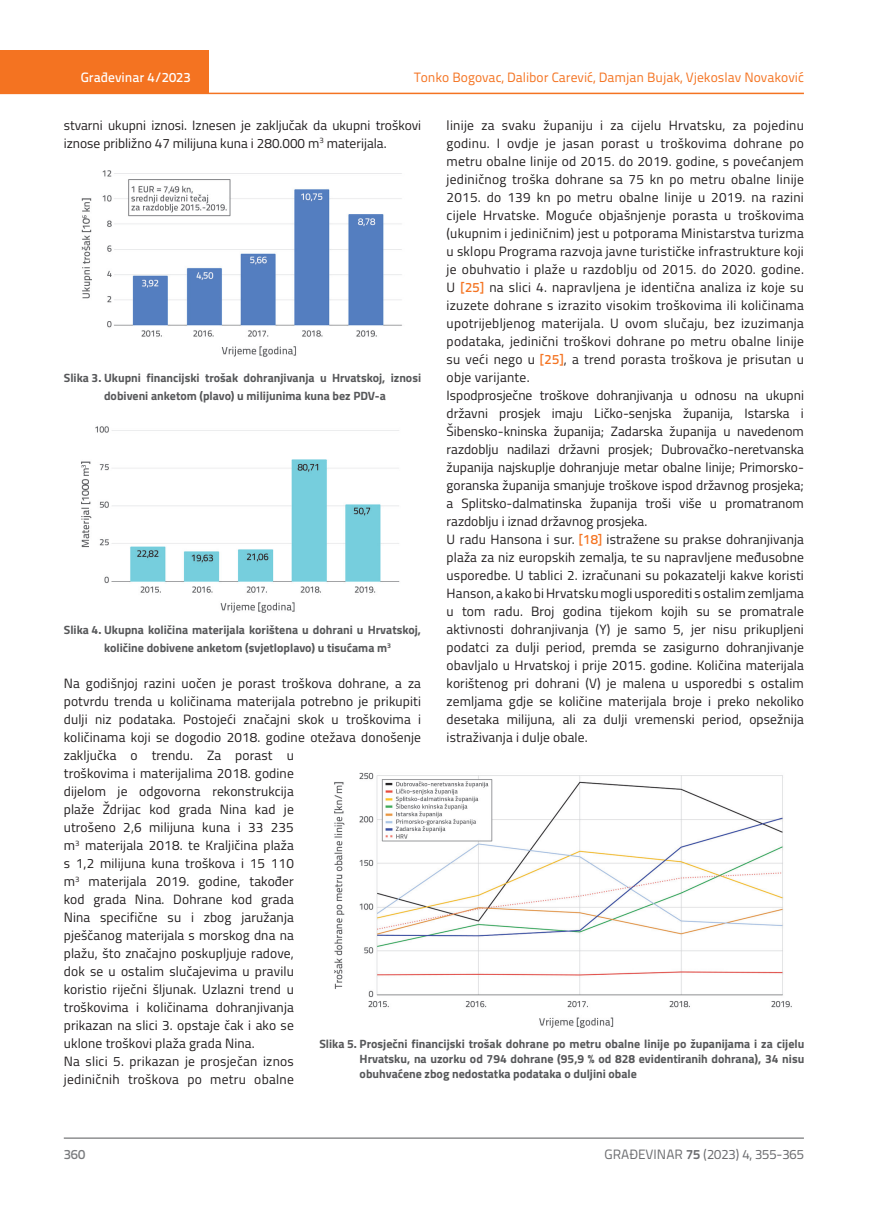
<style>
.page{position:relative;width:872px;height:1212px;background:#fff}
.page>*{position:absolute;margin:0;border:0;box-sizing:border-box;transform-origin:0 0}
.t1{font:13.5px/18px "Titillium";letter-spacing:.01em;color:#231f20}
.t2{font:13.5px "Titillium Text 22 L";color:#f47321}
.t3{font:13.5px "Titillium Text 22 L";color:#6c6d70}
.t4{font:500 13.5px "Titillium Text 22 L";color:#fff}
.t5{font:500 13.5px "Titillium Text 22 L";color:#787a7d}
.t6{font:700 12px/18px "Titillium";color:#57585a;text-align:center}
.s1{font-family:"Titillium Text 22 L";font-weight:500;color:#f47321}
.s2{font-weight:700}
</style>
<div class="page">
<div style="left:0;top:50px;width:208px;height:44px;background:#f47321"></div>
<hr style="left:0;top:93px;width:804px;height:1px;background:#f47321">
<hr style="left:64px;top:1138px;width:740px;height:1px;background:#57585a">
<img style="left:81px;top:170px;width:321px;height:187px">
<img style="left:81px;top:426px;width:319px;height:187px">
<img style="left:334px;top:772px;width:458px;height:256px">
<p class="t2" style="left:414px;top:68px;width:391px">Tonko Bogovac, Dalibor Carević, Damjan Bujak, Vjekoslav Novaković</p>
<p class="t1" style="left:64px;top:115px;width:359px">stvarni ukupni iznosi. Iznesen je zaključak da ukupni troškovi iznose približno 47 milijuna kuna i 280.000 m<sup>3</sup> materijala.</p>
<p class="t4" style="left:81px;top:67px;width:111px">Građevinar 4/2023</p>
<p class="t1" style="left:446px;top:115px;width:359px">linije za svaku županiju i za cijelu Hrvatsku, za pojedinu godinu. I ovdje je jasan porast u troškovima dohrane po metru obalne linije od 2015. do 2019. godine, s povećanjem jediničnog troška dohrane sa 75 kn po metru obalne linije 2015. do 139 kn po metru obalne linije u 2019. na razini cijele Hrvatske. Moguće objašnjenje porasta u troškovima (ukupnim i jediničnim) jest u potporama Ministarstva turizma u sklopu Programa razvoja javne turističke infrastrukture koji je obuhvatio i plaže u razdoblju od 2015. do 2020. godine.<br>U <span class="s1">[25]</span> na slici 4. napravljena je identična analiza iz koje su izuzete dohrane s izrazito visokim troškovima ili količinama upotrijebljenog materijala. U ovom slučaju, bez izuzimanja podataka, jedinični troškovi dohrane po metru obalne linije su veći nego u <span class="s1">[25]</span>, a trend porasta troškova je prisutan u obje varijante.<br>Ispodprosječne troškove dohranjivanja u odnosu na ukupni državni prosjek imaju Ličko-senjska županija, Istarska i Šibensko-kninska županija; Zadarska županija u navedenom razdoblju nadilazi državni prosjek; Dubrovačko-neretvanska županija najskuplje dohranjuje metar obalne linije; Primorsko&shy;goranska županija smanjuje troškove ispod državnog prosjeka; a Splitsko-dalmatinska županija troši više u promatranom razdoblju i iznad državnog prosjeka.<br>U radu Hansona i sur. <span class="s1">[18]</span> istražene su prakse dohranjivanja plaža za niz europskih zemalja, te su napravljene međusobne usporedbe. U tablici 2. izračunani su pokazatelji kakve koristi Hanson, a kako bi Hrvatsku mogli usporediti s ostalim zemljama u tom radu. Broj godina tijekom kojih su se promatrale aktivnosti dohranjivanja (Y) je samo 5, jer nisu prikupljeni podatci za dulji period, premda se zasigurno dohranjivanje obavljalo u Hrvatskoj i prije 2015. godine. Količina materijala korištenog pri dohrani (V) je malena u usporedbi s ostalim zemljama gdje se količine materijala broje i preko nekoliko desetaka milijuna, ali za dulji vremenski period, opsežnija istraživanja i dulje obale.</p>
<p class="t6" style="left:64px;top:368px;width:359px">Slika 3. Ukupni financijski trošak dohranjivanja u Hrvatskoj, iznosi dobiveni anketom (plavo) u milijunima kuna bez PDV-a</p>
<p class="t6" style="left:104px;top:620px;width:318px;text-align:left;text-indent:-40px">Slika 4. Ukupna količina materijala korištena u dohrani u Hrvatskoj, količine dobivene anketom (svjetloplavo) u tisućama m<sup>3</sup></p>
<p class="t1" style="left:64px;top:674px;width:359px">Na godišnjoj razini uočen je porast troškova dohrane, a za potvrdu trenda u količinama materijala potrebno je prikupiti dulji niz podataka. Postojeći značajni skok u troškovima i količinama koji se dogodio 2018. godine otežava donošenje zaključka o trendu. Za porast u<br>troškovima i materijalima 2018. godine<br>dijelom je odgovorna rekonstrukcija<br>plaže Ždrijac kod grada Nina kad je<br>utrošeno 2,6 milijuna kuna i 33 235<br>m<sup>3</sup> materijala 2018. te Kraljičina plaža<br>s 1,2 milijuna kuna troškova i 15 110<br>m<sup>3</sup> materijala 2019. godine, također<br>kod grada Nina. Dohrane kod grada<br>Nina specifične su i zbog jaružanja<br>pješčanog materijala s morskog dna na<br>plažu, što značajno poskupljuje radove,<br>dok se u ostalim slučajevima u pravilu<br>koristio riječni šljunak. Uzlazni trend u<br>troškovima i količinama dohranjivanja<br>prikazan na slici 3. opstaje čak i ako se<br>uklone troškovi plaža grada Nina.<br>Na slici 5. prikazan je prosječan iznos<br>jediničnih troškova po metru obalne</p>
<p class="t6" style="left:359px;top:1036px;width:446px;line-height:15px;text-align:justify;text-indent:-40px">Slika 5. Prosječni financijski trošak dohrane po metru obalne linije po županijama i za cijelu Hrvatsku, na uzorku od 794 dohrane (95,9 % od 828 evidentiranih dohrana), 34 nisu obuhvaćene zbog nedostatka podataka o duljini obale</p>
<p class="t5" style="left:64px;top:1144px;width:23px">360</p>
<p class="t3" style="left:604px;top:1144px;width:201px">GRAĐEVINAR <span class="s2">75</span> (2023) 4, 355-365</p>
</div>
